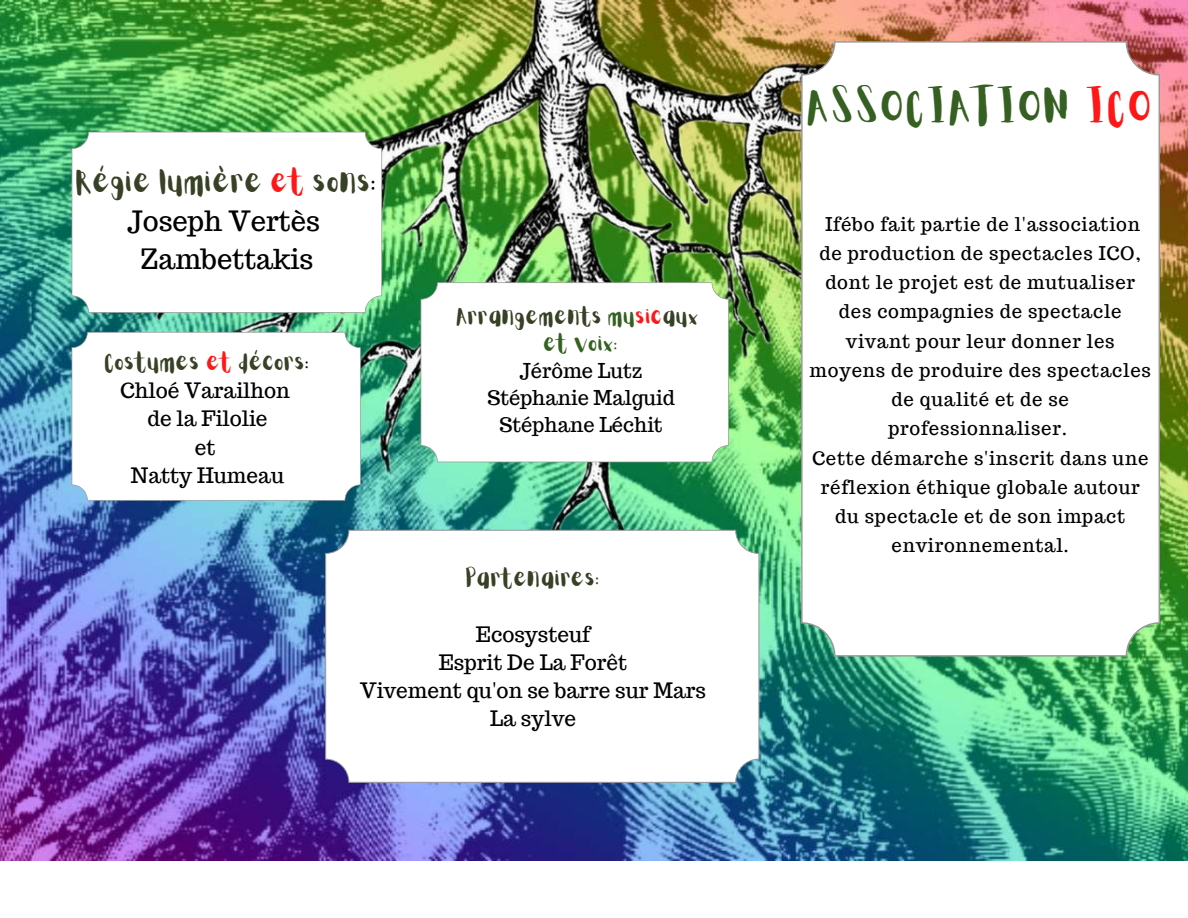
<style>
.page{position:relative;width:1188px;height:918px;background:#fff}
.page>*{position:absolute;margin:0;border:0;box-sizing:border-box;transform-origin:0 0}
.t1{font:39.9px "Aloja Extended";letter-spacing:.05em;color:#366021}
.t2{font:27.45px/37.7px "Trocchi";color:#000;text-align:center}
.t3{font:27.45px "Aloja Extended";color:#374125}
.t4{font:20.85px/28.2px "Trocchi";color:#000;text-align:center}
.t5{font:20.85px "Aloja Extended";color:#374125}
.t6{font:20.1px/27px "Trocchi";color:#000;text-align:center}
.t7{font:20.1px/27px "Aloja Extended";color:#374125;text-align:center}
.t8{font:18.6px/29.2px "Trocchi";letter-spacing:.04em;color:#000;text-align:center}
.s1{color:#ff1616}
.s2{color:#000}
.s3{color:#366021}
</style>
<div class="page">
<img style="left:0;top:0;width:1188px;height:861px">
<img style="left:145px;top:0;width:859px;height:723px">
<svg style="left:421px;top:282px;width:308px;height:180px"></svg>
<svg style="left:72px;top:332px;width:289px;height:169px"></svg>
<svg style="left:72px;top:132px;width:310px;height:181px"></svg>
<svg style="left:801px;top:41px;width:359px;height:616px"></svg>
<svg style="left:325px;top:530px;width:434px;height:253px"></svg>
<h2 class="t3" style="left:76px;top:169px;width:302px">Régie lumière <span class="s1">et</span> sons<span class="s2">:</span></h2>
<h2 class="t2" style="left:127px;top:202px;width:194px">Joseph Vertès<br>Zambettakis</h2>
<p class="t5" style="left:105px;top:353px;width:206px">Costumes <span class="s1">et</span> décors<span class="s2">:</span></p>
<p class="t4" style="left:120px;top:377px;width:171px">Chloé Varailhon de la Filolie<br>et<br>Natty Humeau</p>
<p class="t7" style="left:457px;top:304px;width:244px">Arrangements <span class="s3">mu</span><span class="s1">sic</span>aux <span class="s3">et voix:</span></p>
<p class="t6" style="left:487px;top:357px;width:189px">Jérôme Lutz<br>Stéphanie Malguid<br>Stéphane Léchit</p>
<p class="t5" style="left:466px;top:568px;width:135px">Partenaires:</p>
<p class="t4" style="left:360px;top:620px;width:347px">Ecosysteuf<br>Esprit De La Forêt<br>Vivement qu'on se barre sur Mars<br>La sylve</p>
<h1 class="t1" style="left:808px;top:89px;width:346px">ASSOCIATION <span class="s1">ICO</span></h1>
<p class="t8" style="left:810px;top:209px;width:343px">Ifébo fait partie de l'association de production de spectacles ICO, dont le projet est de mutualiser des compagnies de spectacle vivant pour leur donner les moyens de produire des spectacles de qualité et de se professionnaliser.<br>Cette démarche s'inscrit dans une réflexion éthique globale autour du spectacle et de son impact environnemental.</p>
</div>
